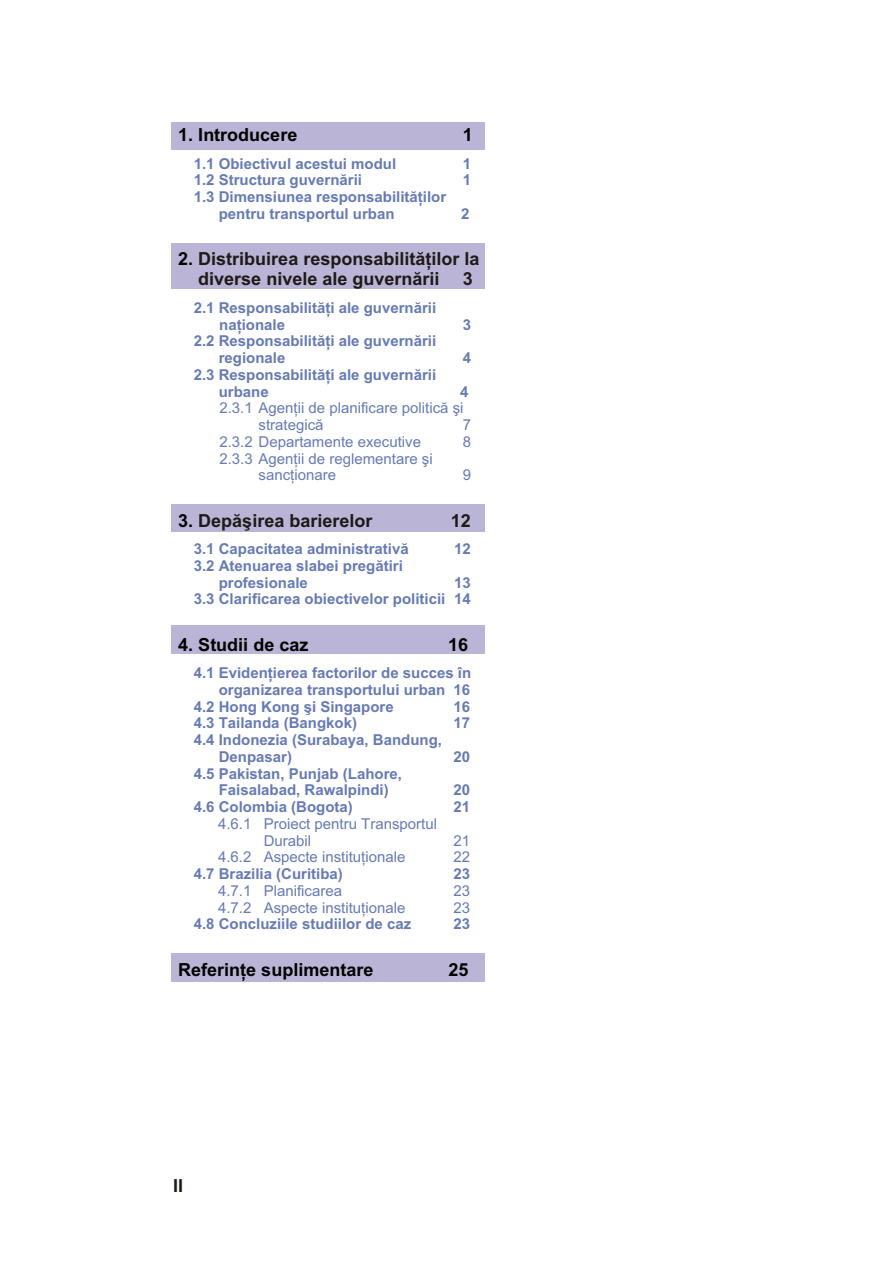
<style>
.page{position:relative;width:894px;height:1263px;background:#fff}
.page>*{position:absolute;margin:0;border:0;box-sizing:border-box;transform-origin:0 0}
.t1{font:700 18px "Arial CE";color:#1f1a17}
.t2{font:700 18px "Arial CE";color:#000}
.t3{font:700 15px/16.8px "Arial CE";color:#667ab5}
.t4{font:15px/16.8px "Arial CE";color:#667ab5}
.s1{color:#000}
</style>
<div class="page">
<div style="left:172px;top:122px;width:313px;height:28px;background:#bab5d6"></div>
<div style="left:172px;top:504px;width:313px;height:28px;background:#bab5d6"></div>
<div style="left:172px;top:243px;width:313px;height:46px;background:#bab5d6"></div>
<div style="left:172px;top:625px;width:313px;height:28px;background:#bab5d6"></div>
<div style="left:172px;top:953px;width:313px;height:29px;background:#bab5d6"></div>
<p class="t2" style="left:178px;top:125px;width:121px">1. Introducere</p>
<p class="t2" style="left:463px;top:125px;width:12px">1</p>
<p class="t3" style="left:194px;top:156px;width:204px">1.1 Obiectivul acestui modul</p>
<p class="t3" style="left:463px;top:156px;width:10px">1</p>
<p class="t3" style="left:194px;top:172px;width:170px">1.2 Structura guvernãrii</p>
<p class="t3" style="left:463px;top:172px;width:10px">1</p>
<p class="t3" style="left:219px;top:189px;width:229px;text-indent:-25px">1.3 Dimensiunea responsabilitãþilor pentru transportul urban</p>
<p class="t3" style="left:461px;top:206px;width:10px">2</p>
<p class="t1" style="left:178px;top:249px;width:303px"><span class="s1">2.</span> Distribuirea responsabilitãþilor la</p>
<p class="t1" style="left:198px;top:269px;width:243px">diverse nivele ale guvernãrii</p>
<p class="t1" style="left:463px;top:269px;width:12px">3</p>
<p class="t3" style="left:219px;top:300px;width:219px;text-indent:-25px">2.1 Responsabilitãþi ale guvernãrii naþionale</p>
<p class="t3" style="left:219px;top:333px;width:219px;text-indent:-25px">2.2 Responsabilitãþi ale guvernãrii regionale</p>
<p class="t3" style="left:463px;top:317px;width:10px">3</p>
<p class="t3" style="left:463px;top:350px;width:10px">4</p>
<p class="t3" style="left:219px;top:367px;width:219px;text-indent:-25px">2.3 Responsabilitãþi ale guvernãrii urbane</p>
<p class="t3" style="left:460px;top:384px;width:10px">4</p>
<p class="t4" style="left:259px;top:400px;width:207px;text-indent:-39px">2.3.1 Agenþii de planificare politicã ºi strategicã</p>
<p class="t4" style="left:463px;top:417px;width:10px">7</p>
<p class="t4" style="left:219px;top:434px;width:203px">2.3.2 Departamente executive</p>
<p class="t4" style="left:463px;top:434px;width:10px">8</p>
<p class="t4" style="left:259px;top:451px;width:176px;text-indent:-39px">2.3.3 Agenþii de reglementare ºi sancþionare</p>
<p class="t4" style="left:463px;top:467px;width:10px">9</p>
<p class="t1" style="left:178px;top:510px;width:196px"><span class="s1">3.</span> Depãºirea barierelor</p>
<p class="t1" style="left:451px;top:510px;width:22px">12</p>
<p class="t3" style="left:194px;top:541px;width:217px">3.1 Capacitatea administrativã</p>
<p class="t3" style="left:454px;top:541px;width:18px">12</p>
<p class="t3" style="left:219px;top:558px;width:186px;text-indent:-25px">3.2 Atenuarea slabei pregãtiri profesionale</p>
<p class="t3" style="left:194px;top:575px;width:279px;text-align:right">13<br>3.3 Clarificarea obiectivelor politicii 14</p>
<p class="t2" style="left:178px;top:634px;width:132px">4. Studii de caz</p>
<p class="t2" style="left:448px;top:634px;width:22px">16</p>
<p class="t3" style="left:194px;top:665px;width:279px">4.1 Evidenþierea factorilor de succes în</p>
<p class="t3" style="left:219px;top:682px;width:253px">organizarea transportului urban 16</p>
<p class="t3" style="left:194px;top:699px;width:202px">4.2 Hong Kong ºi Singapore</p>
<p class="t3" style="left:453px;top:699px;width:18px">16</p>
<p class="t3" style="left:194px;top:715px;width:165px">4.3 Tailanda (Bangkok)</p>
<p class="t3" style="left:453px;top:715px;width:18px">17</p>
<p class="t3" style="left:219px;top:732px;width:225px;text-indent:-25px">4.4 Indonezia (Surabaya, Bandung,<br>Denpasar)</p>
<p class="t3" style="left:453px;top:749px;width:18px">20</p>
<p class="t3" style="left:219px;top:766px;width:185px;text-indent:-25px">4.5 Pakistan, Punjab (Lahore,<br>Faisalabad, Rawalpindi)</p>
<p class="t3" style="left:453px;top:782px;width:18px">20</p>
<p class="t3" style="left:194px;top:799px;width:161px">4.6 Colombia (Bogota)</p>
<p class="t3" style="left:453px;top:799px;width:18px">21</p>
<p class="t4" style="left:264px;top:816px;width:175px;text-indent:-46px">4.6.1 Proiect pentru Transportul<br>Durabil</p>
<p class="t4" style="left:453px;top:833px;width:18px">21</p>
<p class="t4" style="left:218px;top:849px;width:189px">4.6.2 Aspecte instituþionale</p>
<p class="t4" style="left:453px;top:849px;width:18px">22</p>
<p class="t3" style="left:194px;top:866px;width:151px">4.7 Brazilia (Curitiba)</p>
<p class="t3" style="left:453px;top:866px;width:18px">23</p>
<p class="t4" style="left:218px;top:883px;width:126px">4.7.1 Planificarea</p>
<p class="t4" style="left:453px;top:883px;width:18px">23</p>
<p class="t4" style="left:218px;top:900px;width:189px">4.7.2 Aspecte instituþionale</p>
<p class="t4" style="left:453px;top:900px;width:18px">23</p>
<p class="t3" style="left:194px;top:916px;width:219px">4.8 Concluziile studiilor de caz</p>
<p class="t3" style="left:453px;top:916px;width:18px">23</p>
<p class="t2" style="left:178px;top:960px;width:197px">Referinþe suplimentare</p>
<p class="t2" style="left:448px;top:960px;width:22px">25</p>
<p class="t1" style="left:173px;top:1176px;width:12px">II</p>
</div>
